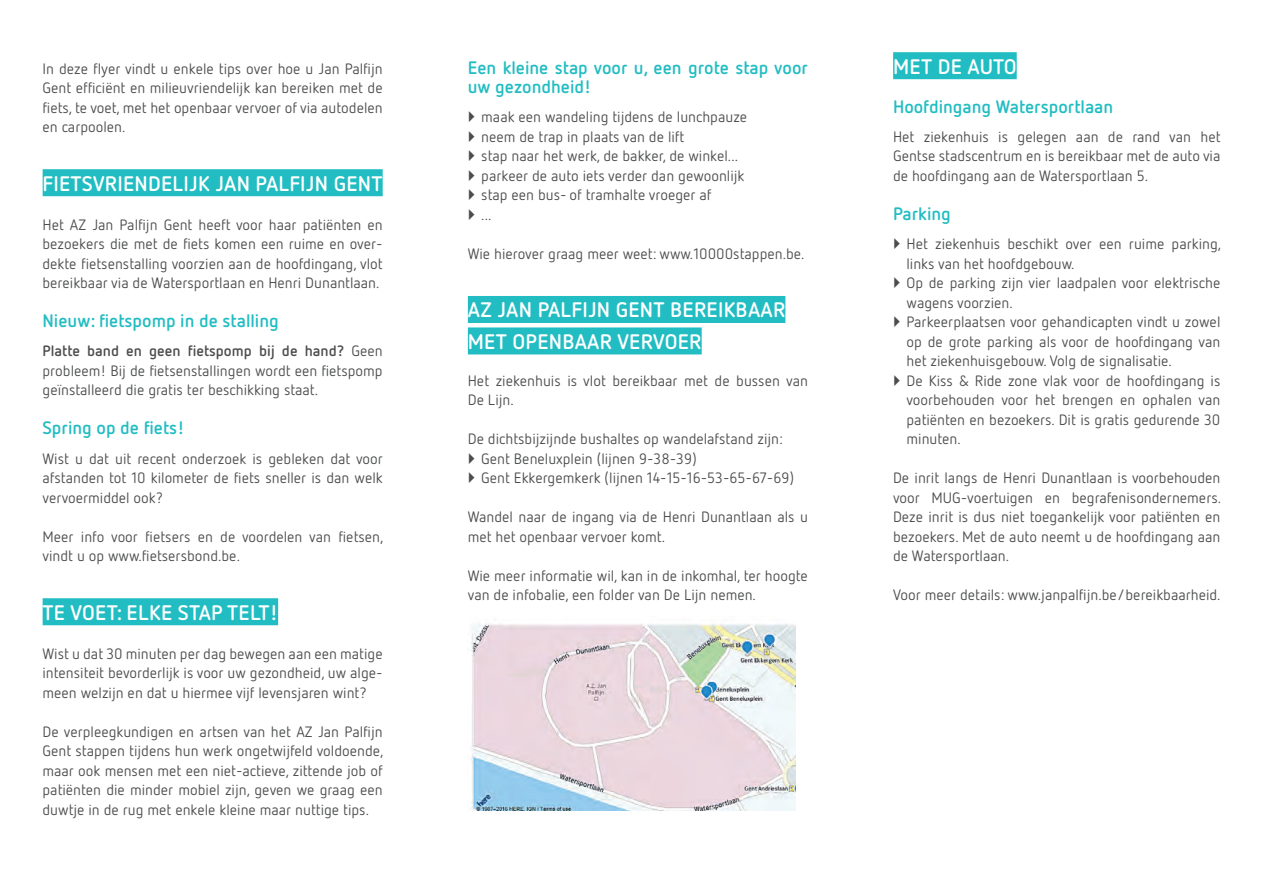
<style>
.page{position:relative;width:1263px;height:893px;background:#fff}
.page>*{position:absolute;margin:0;border:0;box-sizing:border-box;transform-origin:0 0}
.t1{font:700 21px/31.5px "Netto OT";letter-spacing:.01em;color:#fff}
.t2{font:700 18px/19.5px "Netto OT";color:#21bdc2}
.t3{font:15px/19.5px "Netto OT";color:#4b4c4d;text-align:justify}
.s1{font-weight:700}
</style>
<div class="page">
<div style="left:43px;top:169px;width:340px;height:27px;background:#21bdc2"></div>
<div style="left:43px;top:598px;width:235px;height:27px;background:#21bdc2"></div>
<div style="left:468px;top:296px;width:317px;height:27px;background:#21bdc2"></div>
<div style="left:468px;top:327px;width:234px;height:27px;background:#21bdc2"></div>
<div style="left:893px;top:52px;width:124px;height:27px;background:#21bdc2"></div>
<img style="left:470px;top:622px;width:325px;height:189px">
<p class="t3" style="left:43px;top:58px;width:342px">In deze flyer vindt u enkele tips over hoe u Jan Palfijn Gent efficiënt en milieuvriendelijk kan bereiken met de fiets, te voet, met het openbaar vervoer of via autodelen en carpoolen.</p>
<h1 class="t1" style="left:43px;top:167px;width:341px">FIETSVRIENDELIJK JAN PALFIJN GENT</h1>
<p class="t3" style="left:43px;top:214px;width:342px">Het AZ Jan Palfijn Gent heeft voor haar patiënten en bezoekers die met de fiets komen een ruime en over&shy;dekte fietsenstalling voorzien aan de hoofdingang, vlot bereikbaar via de Watersportlaan en Henri Dunantlaan.</p>
<p class="t2" style="left:43px;top:310px;width:238px">Nieuw: fietspomp in de stalling</p>
<p class="t3" style="left:43px;top:341px;width:342px"><span class="s1">Platte band en geen fietspomp bij de hand?</span> Geen probleem! Bij de fietsenstallingen wordt een fietspomp geïnstalleerd die gratis ter beschikking staat.</p>
<p class="t2" style="left:43px;top:418px;width:143px">Spring op de fiets!</p>
<p class="t3" style="left:43px;top:448px;width:342px">Wist u dat uit recent onderzoek is gebleken dat voor afstanden tot 10 kilometer de fiets sneller is dan welk vervoermiddel ook?</p>
<p class="t3" style="left:43px;top:526px;width:342px">Meer info voor fietsers en de voordelen van fietsen, vindt u op www.fietsersbond.be.</p>
<h1 class="t1" style="left:43px;top:596px;width:237px">TE VOET: ELKE STAP TELT!</h1>
<p class="t3" style="left:43px;top:643px;width:342px">Wist u dat 30 minuten per dag bewegen aan een matige intensiteit bevorderlijk is voor uw gezondheid, uw alge&shy;meen welzijn en dat u hiermee vijf levensjaren wint?</p>
<p class="t3" style="left:43px;top:721px;width:342px">De verpleegkundigen en artsen van het AZ Jan Palfijn Gent stappen tijdens hun werk ongetwijfeld voldoende, maar ook mensen met een niet-actieve, zittende job of patiënten die minder mobiel zijn, geven we graag een duwtje in de rug met enkele kleine maar nuttige tips.</p>
<p class="t2" style="left:468px;top:57px;width:342px">Een kleine stap voor u, een grote stap voor uw gezondheid!</p>
<p class="t3" style="left:481px;top:107px;width:268px;text-align:left">maak een wandeling tijdens de lunchpauze neem de trap in plaats van de lift<br>stap naar het werk, de bakker, de winkel... parkeer de auto iets verder dan gewoonlijk stap een bus- of tramhalte vroeger af<br>...</p>
<p class="t3" style="left:468px;top:243px;width:338px">Wie hierover graag meer weet: www.10000stappen.be.</p>
<h1 class="t1" style="left:468px;top:294px;width:319px">AZ JAN PALFIJN GENT BEREIKBAAR<br>MET OPENBAAR VERVOER</h1>
<p class="t3" style="left:468px;top:370px;width:342px">Het ziekenhuis is vlot bereikbaar met de bussen van<br>De Lijn.</p>
<p class="t3" style="left:481px;top:429px;width:314px;text-align:left;text-indent:-14px">De dichtsbijzijnde bushaltes op wandelafstand zijn:<br>Gent Beneluxplein (lijnen 9-38-39)<br>Gent Ekkergemkerk (lijnen 14-15-16-53-65-67-69)</p>
<p class="t3" style="left:468px;top:507px;width:342px">Wandel naar de ingang via de Henri Dunantlaan als u met het openbaar vervoer komt.</p>
<p class="t3" style="left:468px;top:565px;width:342px">Wie meer informatie wil, kan in de inkomhal, ter hoogte van de infobalie, een folder van De Lijn nemen.</p>
<h1 class="t1" style="left:893px;top:50px;width:125px">MET DE AUTO</h1>
<p class="t2" style="left:893px;top:96px;width:222px">Hoofdingang Watersportlaan</p>
<p class="t3" style="left:893px;top:126px;width:329px">Het ziekenhuis is gelegen aan de rand van het Gentse stadscentrum en is bereikbaar met de auto via de hoofdingang aan de Watersportlaan 5.</p>
<p class="t2" style="left:893px;top:203px;width:59px">Parking</p>
<p class="t3" style="left:906px;top:234px;width:316px;text-align:left">Het ziekenhuis beschikt over een ruime parking, links van het hoofdgebouw.<br>Op de parking zijn vier laadpalen voor elektrische wagens voorzien.<br>Parkeerplaatsen voor gehandicapten vindt u zowel op de grote parking als voor de hoofdingang van het ziekenhuisgebouw. Volg de signalisatie.<br>De Kiss &amp; Ride zone vlak voor de hoofdingang is voorbehouden voor het brengen en ophalen van patiënten en bezoekers. Dit is gratis gedurende 30 minuten.</p>
<p class="t3" style="left:893px;top:468px;width:330px">De inrit langs de Henri Dunantlaan is voorbehouden voor MUG-voertuigen en begrafenisondernemers.<br>Deze inrit is dus niet toegankelijk voor patiënten en bezoekers. Met de auto neemt u de hoofdingang aan de Watersportlaan.</p>
<p class="t3" style="left:893px;top:585px;width:329px">Voor meer details: www.janpalfijn.be/bereikbaarheid.</p>
</div>
